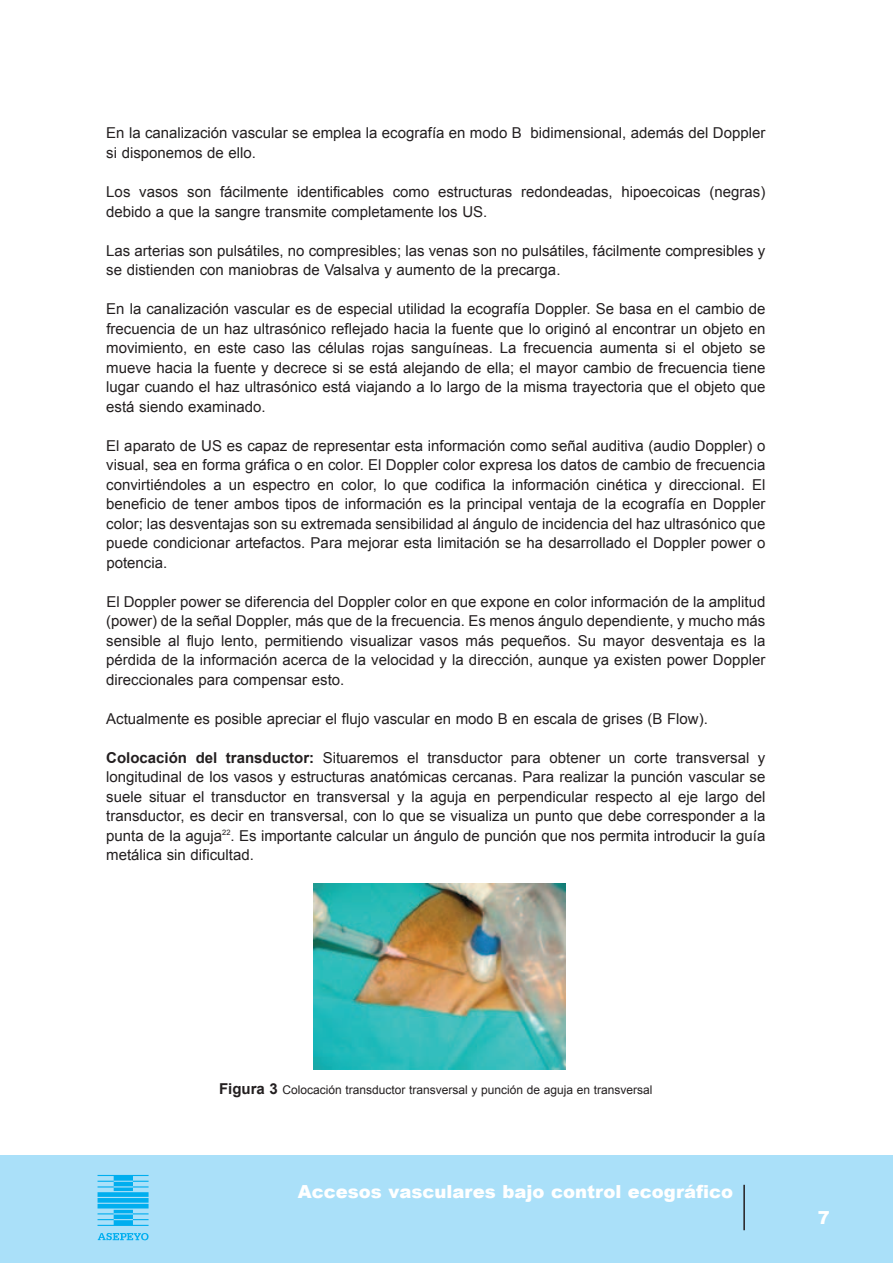
<style>
.page{position:relative;width:893px;height:1263px;background:#fff}
.page>*{position:absolute;margin:0;border:0;box-sizing:border-box;transform-origin:0 0}
.t1{font:900 18px "Arial";color:#fff}
.t2{font:15px/19.5px "Arial";color:#231f20;text-align:justify}
.t3{font:12px "Arial";color:#231f20}
.s1{font-weight:700}
.s2{font-weight:700;font-size:15px}
</style>
<div class="page">
<div style="left:0;top:1155px;width:893px;height:108px;background:#aae0f9"></div>
<svg style="left:98px;top:1233px;width:51px;height:7px"></svg>
<svg style="left:98px;top:1175px;width:51px;height:51px"></svg>
<hr style="left:743px;top:1185px;width:2px;height:45px;background:#231f20">
<img style="left:313px;top:883px;width:253px;height:186px">
<p class="t2" style="left:106px;top:124px;width:661px">En la canalización vascular se emplea la ecografía en modo B bidimensional, además del Doppler si disponemos de ello.</p>
<p class="t2" style="left:106px;top:182px;width:661px">Los vasos son fácilmente identificables como estructuras redondeadas, hipoecoicas (negras) debido a que la sangre transmite completamente los US.</p>
<p class="t2" style="left:106px;top:241px;width:661px">Las arterias son pulsátiles, no compresibles; las venas son no pulsátiles, fácilmente compresibles y se distienden con maniobras de Valsalva y aumento de la precarga.</p>
<p class="t2" style="left:106px;top:299px;width:661px">En la canalización vascular es de especial utilidad la ecografía Doppler. Se basa en el cambio de frecuencia de un haz ultrasónico reflejado hacia la fuente que lo originó al encontrar un objeto en movimiento, en este caso las células rojas sanguíneas. La frecuencia aumenta si el objeto se mueve hacia la fuente y decrece si se está alejando de ella; el mayor cambio de frecuencia tiene lugar cuando el haz ultrasónico está viajando a lo largo de la misma trayectoria que el objeto que está siendo examinado.</p>
<p class="t2" style="left:106px;top:436px;width:661px">El aparato de US es capaz de representar esta información como señal auditiva (audio Doppler) o visual, sea en forma gráfica o en color. El Doppler color expresa los datos de cambio de frecuencia convirtiéndoles a un espectro en color, lo que codifica la información cinética y direccional. El beneficio de tener ambos tipos de información es la principal ventaja de la ecografía en Doppler color; las desventajas son su extremada sensibilidad al ángulo de incidencia del haz ultrasónico que puede condicionar artefactos. Para mejorar esta limitación se ha desarrollado el Doppler power o potencia.</p>
<p class="t2" style="left:106px;top:592px;width:661px">El Doppler power se diferencia del Doppler color en que expone en color información de la amplitud (power) de la señal Doppler, más que de la frecuencia. Es menos ángulo dependiente, y mucho más sensible al flujo lento, permitiendo visualizar vasos más pequeños. Su mayor desventaja es la pérdida de la información acerca de la velocidad y la dirección, aunque ya existen power Doppler direccionales para compensar esto.</p>
<p class="t2" style="left:106px;top:709px;width:603px">Actualmente es posible apreciar el flujo vascular en modo B en escala de grises (B Flow).</p>
<p class="t2" style="left:106px;top:748px;width:661px"><span class="s1">Colocación del transductor:</span> Situaremos el transductor para obtener un corte transversal y longitudinal de los vasos y estructuras anatómicas cercanas. Para realizar la punción vascular se suele situar el transductor en transversal y la aguja en perpendicular respecto al eje largo del transductor, es decir en transversal, con lo que se visualiza un punto que debe corresponder a la punta de la aguja<sup>22</sup>. Es importante calcular un ángulo de punción que nos permita introducir la guía metálica sin dificultad.</p>
<p class="t3" style="left:219px;top:1083px;width:435px"><span class="s2">Figura 3</span> Colocación transductor transversal y punción de aguja en transversal</p>
<p class="t1" style="left:298px;top:1178px;width:437px">Accesos vasculares bajo control ecográfico</p>
<p class="t1" style="left:818px;top:1204px;width:14px">7</p>
</div>
